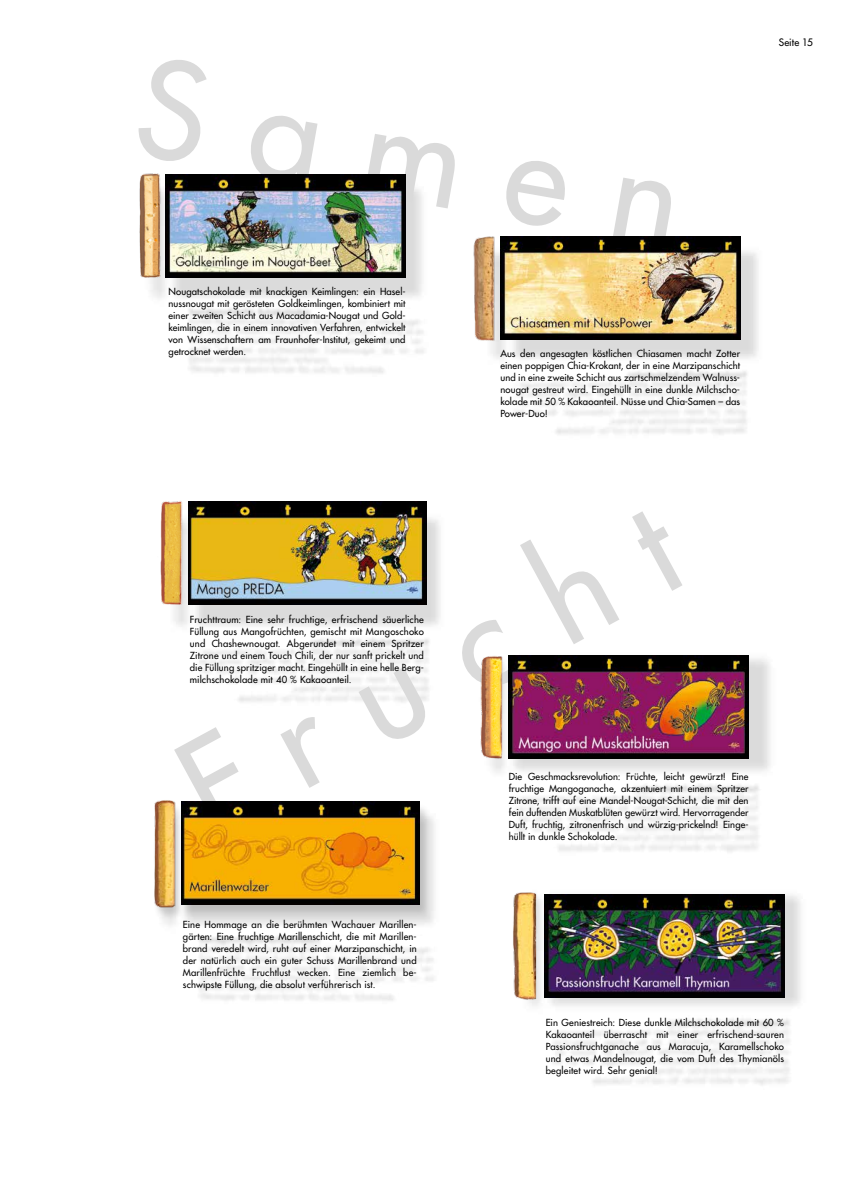
<style>
.page{position:relative;width:842px;height:1191px;background:#fff}
.page>*{position:absolute;margin:0;border:0;box-sizing:border-box;transform-origin:0 0}
.t1{font:500 130px "Futura Std";color:#dadada}
.t2{font:500 10px "Futura Std";color:#000}
.t3{font:500 9.5px/12px "Futura Std";letter-spacing:.01em;color:#000;text-align:justify}
</style>
<div class="page">
<img style="left:174px;top:501px;width:266px;height:201px">
<img style="left:491px;top:236px;width:267px;height:199px">
<img style="left:429px;top:634px;width:341px;height:218px">
<img style="left:523px;top:894px;width:278px;height:191px">
<img style="left:150px;top:174px;width:272px;height:124px">
<img style="left:163px;top:790px;width:301px;height:135px">
<img style="left:509px;top:655px;width:239px;height:103px">
<img style="left:479px;top:653px;width:29px;height:111px">
<img style="left:166px;top:174px;width:240px;height:103px">
<img style="left:139px;top:173px;width:23px;height:106px">
<div style="left:152px;top:802px;width:278px;height:118px;background:#000;opacity:.14"></div>
<img style="left:182px;top:802px;width:238px;height:102px">
<img style="left:152px;top:800px;width:28px;height:110px">
<img style="left:544px;top:894px;width:240px;height:103px">
<img style="left:513px;top:892px;width:24px;height:107px">
<img style="left:500px;top:237px;width:240px;height:103px">
<img style="left:473px;top:236px;width:23px;height:105px">
<img style="left:189px;top:501px;width:238px;height:103px">
<img style="left:160px;top:501px;width:27px;height:107px">
<h1 class="t1" style="left:153px;top:25px;width:551px;rotate:10deg">Samen</h1>
<p class="t3" style="left:169px;top:286px;width:238px">Nougatschokolade mit knackigen Keimlingen: ein Hasel&shy;nussnougat mit gerösteten Goldkeimlingen, kombiniert mit einer zweiten Schicht aus Macadamia-Nougat und Gold&shy;keimlingen, die in einem innovativen Verfahren, entwickelt von Wissenschaftern am Fraunhofer-Institut, gekeimt und getrocknet werden.</p>
<p class="t3" style="left:500px;top:347px;width:241px">Aus den angesagten köstlichen Chiasamen macht Zotter einen poppigen Chia-Krokant, der in eine Marzipanschicht und in eine zweite Schicht aus zartschmelzendem Walnuss&shy;nougat gestreut wird. Eingehüllt in eine dunkle Milchscho&shy;kolade mit 50 % Kakaoanteil. Nüsse und Chia-Samen – das Power-Duo!</p>
<p class="t2" style="left:779px;top:36px;width:36px">Seite 15</p>
<h1 class="t1" style="left:151px;top:724px;width:546px;rotate:-28deg">Frucht</h1>
<p class="t3" style="left:190px;top:614px;width:235px">Fruchttraum: Eine sehr fruchtige, erfrischend säuerliche Füllung aus Mangofrüchten, gemischt mit Mangoschoko und Chashewnougat. Abgerundet mit einem Spritzer Zitrone und einem Touch Chili, der nur sanft prickelt und die Füllung spritziger macht. Eingehüllt in eine helle Berg&shy;milchschokolade mit 40 % Kakaoanteil.</p>
<p class="t3" style="left:509px;top:770px;width:241px">Die Geschmacksrevolution: Früchte, leicht gewürzt! Eine fruchtige Mangoganache, akzentuiert mit einem Spritzer Zitrone, trifft auf eine Mandel-Nougat-Schicht, die mit den fein duftenden Muskatblüten gewürzt wird. Hervorragender Duft, fruchtig, zitronenfrisch und würzig-prickelnd! Einge&shy;hüllt in dunkle Schokolade.</p>
<p class="t3" style="left:183px;top:918px;width:235px">Eine Hommage an die berühmten Wachauer Marillen&shy;gärten: Eine fruchtige Marillenschicht, die mit Marillen&shy;brand veredelt wird, ruht auf einer Marzipanschicht, in der natürlich auch ein guter Schuss Marillenbrand und Marillenfrüchte Fruchtlust wecken. Eine ziemlich be&shy;schwipste Füllung, die absolut verführerisch ist.</p>
<p class="t3" style="left:546px;top:1016px;width:240px">Ein Geniestreich: Diese dunkle Milchschokolade mit 60 % Kakaoanteil überrascht mit einer erfrischend-sauren Passionsfruchtganache aus Maracuja, Karamellschoko und etwas Mandelnougat, die vom Duft des Thymianöls begleitet wird. Sehr genial!</p>
</div>
